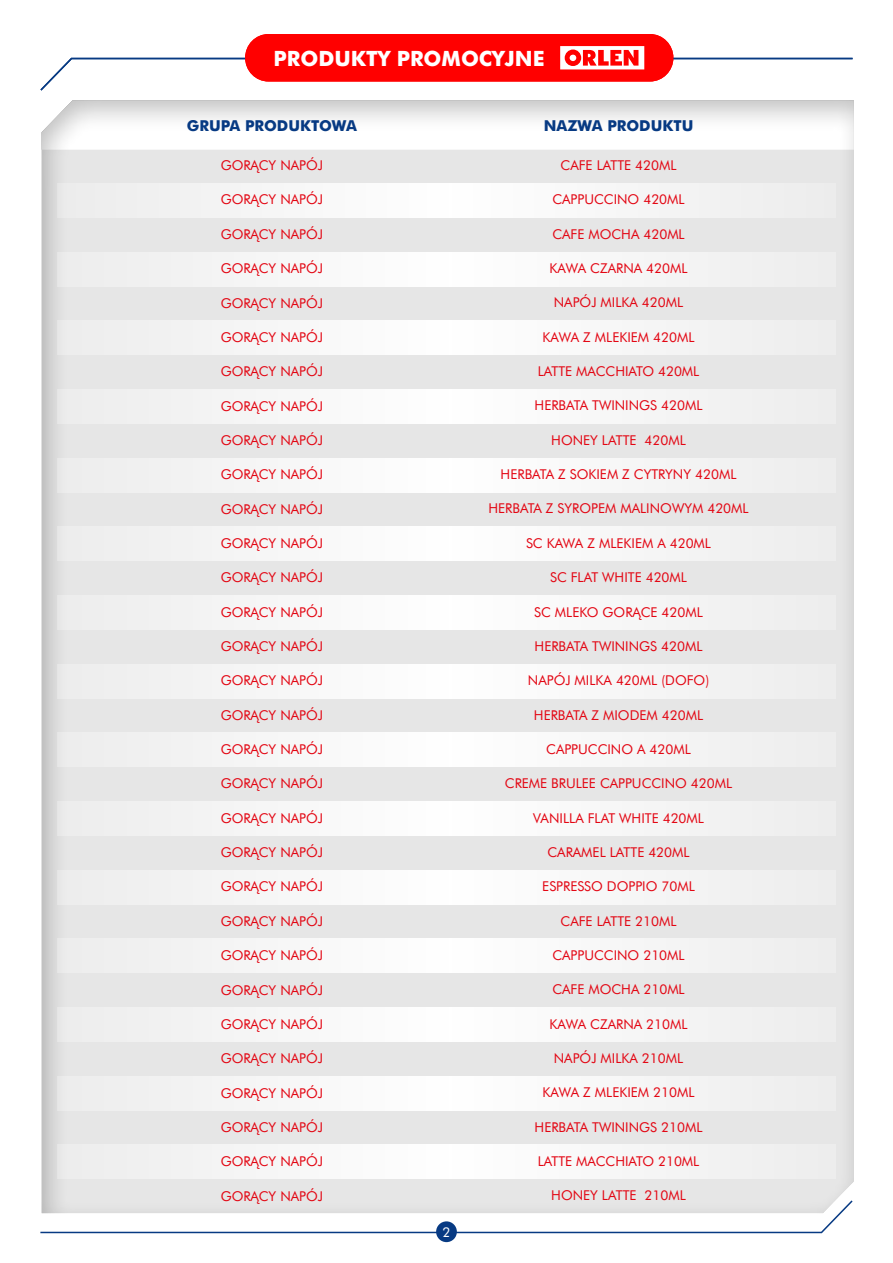
<style>
.page{position:relative;width:893px;height:1263px;background:#fff}
.page>*{position:absolute;margin:0;border:0;box-sizing:border-box;transform-origin:0 0}
.t1{font:700 21px "Futura EU";color:#fff}
.t2{font:700 15px "Futura EU";color:#073a83}
.t3{font:13.5px "Futura EU";color:#e30613}
.t4{font:13.5px "Futura EU";color:#fff}
</style>
<div class="page">
<svg style="left:40px;top:1213px;width:802px;height:20px"></svg>
<div style="left:436px;top:1221px;width:21px;height:21px;background:#073a83;border-radius:50%"></div>
<div style="left:17px;top:79px;width:861px;height:1134px;background:#000;opacity:.25"></div>
<div style="left:57px;top:1076px;width:779px;height:34px;background:#f6f6f6"></div>
<div style="left:57px;top:1144px;width:779px;height:35px;background:#f6f6f6"></div>
<div style="left:57px;top:252px;width:779px;height:34px;background:#f6f6f6"></div>
<div style="left:57px;top:184px;width:779px;height:34px;background:#f5f5f5"></div>
<div style="left:57px;top:389px;width:779px;height:35px;background:#f6f6f6"></div>
<div style="left:57px;top:664px;width:779px;height:34px;background:#f6f6f6"></div>
<div style="left:57px;top:458px;width:779px;height:34px;background:#f6f6f6"></div>
<div style="left:57px;top:733px;width:779px;height:34px;background:#f6f6f6"></div>
<div style="left:57px;top:527px;width:779px;height:34px;background:#f6f6f6"></div>
<div style="left:57px;top:801px;width:779px;height:35px;background:#f6f6f6"></div>
<div style="left:57px;top:938px;width:779px;height:35px;background:#f6f6f6"></div>
<div style="left:57px;top:595px;width:779px;height:35px;background:#f6f6f6"></div>
<div style="left:57px;top:870px;width:779px;height:34px;background:#f6f6f6"></div>
<div style="left:57px;top:1007px;width:779px;height:34px;background:#f6f6f6"></div>
<div style="left:57px;top:321px;width:779px;height:34px;background:#f6f6f6"></div>
<div style="left:245px;top:34px;width:428px;height:48px;background:#f00;border-radius:24px"></div>
<svg style="left:40px;top:46px;width:813px;height:45px"></svg>
<h1 class="t1" style="left:274px;top:45px;width:272px">PRODUKTY PROMOCYJNE</h1>
<p class="t2" style="left:187px;top:117px;width:172px">GRUPA PRODUKTOWA</p>
<p class="t3" style="left:221px;top:157px;width:104px">GORĄCY NAPÓJ</p>
<p class="t3" style="left:221px;top:191px;width:104px">GORĄCY NAPÓJ</p>
<p class="t3" style="left:221px;top:226px;width:104px">GORĄCY NAPÓJ</p>
<p class="t3" style="left:221px;top:260px;width:104px">GORĄCY NAPÓJ</p>
<p class="t3" style="left:221px;top:294px;width:104px">GORĄCY NAPÓJ</p>
<p class="t3" style="left:221px;top:329px;width:104px">GORĄCY NAPÓJ</p>
<p class="t3" style="left:221px;top:363px;width:104px">GORĄCY NAPÓJ</p>
<p class="t3" style="left:221px;top:397px;width:104px">GORĄCY NAPÓJ</p>
<p class="t3" style="left:221px;top:432px;width:104px">GORĄCY NAPÓJ</p>
<p class="t3" style="left:221px;top:466px;width:104px">GORĄCY NAPÓJ</p>
<p class="t3" style="left:221px;top:501px;width:104px">GORĄCY NAPÓJ</p>
<p class="t3" style="left:221px;top:535px;width:104px">GORĄCY NAPÓJ</p>
<p class="t3" style="left:221px;top:569px;width:104px">GORĄCY NAPÓJ</p>
<p class="t3" style="left:221px;top:604px;width:104px">GORĄCY NAPÓJ</p>
<p class="t3" style="left:221px;top:638px;width:104px">GORĄCY NAPÓJ</p>
<p class="t3" style="left:221px;top:672px;width:104px">GORĄCY NAPÓJ</p>
<p class="t3" style="left:221px;top:707px;width:104px">GORĄCY NAPÓJ</p>
<p class="t3" style="left:221px;top:741px;width:104px">GORĄCY NAPÓJ</p>
<p class="t3" style="left:221px;top:775px;width:104px">GORĄCY NAPÓJ</p>
<p class="t3" style="left:221px;top:810px;width:104px">GORĄCY NAPÓJ</p>
<p class="t3" style="left:221px;top:844px;width:104px">GORĄCY NAPÓJ</p>
<p class="t3" style="left:221px;top:878px;width:104px">GORĄCY NAPÓJ</p>
<p class="t3" style="left:221px;top:913px;width:104px">GORĄCY NAPÓJ</p>
<p class="t3" style="left:221px;top:947px;width:104px">GORĄCY NAPÓJ</p>
<p class="t3" style="left:221px;top:981px;width:104px">GORĄCY NAPÓJ</p>
<p class="t3" style="left:221px;top:1016px;width:104px">GORĄCY NAPÓJ</p>
<p class="t3" style="left:221px;top:1050px;width:104px">GORĄCY NAPÓJ</p>
<p class="t3" style="left:221px;top:1084px;width:104px">GORĄCY NAPÓJ</p>
<p class="t3" style="left:221px;top:1119px;width:104px">GORĄCY NAPÓJ</p>
<p class="t3" style="left:221px;top:1153px;width:104px">GORĄCY NAPÓJ</p>
<p class="t3" style="left:221px;top:1187px;width:104px">GORĄCY NAPÓJ</p>
<p class="t4" style="left:442px;top:1223px;width:9px">2</p>
<p class="t2" style="left:544px;top:117px;width:151px">NAZWA PRODUKTU</p>
<p class="t3" style="left:561px;top:157px;width:117px">CAFE LATTE 420ML</p>
<p class="t3" style="left:552px;top:191px;width:134px">CAPPUCCINO 420ML</p>
<p class="t3" style="left:552px;top:226px;width:134px">CAFE MOCHA 420ML</p>
<p class="t3" style="left:550px;top:260px;width:139px">KAWA CZARNA 420ML</p>
<p class="t3" style="left:554px;top:294px;width:131px">NAPÓJ MILKA 420ML</p>
<p class="t3" style="left:543px;top:329px;width:153px">KAWA Z MLEKIEM 420ML</p>
<p class="t3" style="left:538px;top:363px;width:163px">LATTE MACCHIATO 420ML</p>
<p class="t3" style="left:535px;top:397px;width:169px">HERBATA TWININGS 420ML</p>
<p class="t3" style="left:551px;top:432px;width:136px">HONEY LATTE 420ML</p>
<p class="t3" style="left:501px;top:466px;width:237px">HERBATA Z SOKIEM Z CYTRYNY 420ML</p>
<p class="t3" style="left:488px;top:500px;width:262px">HERBATA Z SYROPEM MALINOWYM 420ML</p>
<p class="t3" style="left:526px;top:535px;width:187px">SC KAWA Z MLEKIEM A 420ML</p>
<p class="t3" style="left:550px;top:569px;width:139px">SC FLAT WHITE 420ML</p>
<p class="t3" style="left:534px;top:603px;width:170px">SC MLEKO GORĄCE 420ML</p>
<p class="t3" style="left:535px;top:638px;width:169px">HERBATA TWININGS 420ML</p>
<p class="t3" style="left:528px;top:672px;width:183px">NAPÓJ MILKA 420ML (DOFO)</p>
<p class="t3" style="left:534px;top:706px;width:171px">HERBATA Z MIODEM 420ML</p>
<p class="t3" style="left:546px;top:741px;width:146px">CAPPUCCINO A 420ML</p>
<p class="t3" style="left:505px;top:775px;width:229px">CREME BRULEE CAPPUCCINO 420ML</p>
<p class="t3" style="left:533px;top:809px;width:173px">VANILLA FLAT WHITE 420ML</p>
<p class="t3" style="left:547px;top:844px;width:144px">CARAMEL LATTE 420ML</p>
<p class="t3" style="left:542px;top:878px;width:154px">ESPRESSO DOPPIO 70ML</p>
<p class="t3" style="left:561px;top:912px;width:117px">CAFE LATTE 210ML</p>
<p class="t3" style="left:552px;top:947px;width:134px">CAPPUCCINO 210ML</p>
<p class="t3" style="left:552px;top:981px;width:134px">CAFE MOCHA 210ML</p>
<p class="t3" style="left:550px;top:1016px;width:139px">KAWA CZARNA 210ML</p>
<p class="t3" style="left:554px;top:1050px;width:131px">NAPÓJ MILKA 210ML</p>
<p class="t3" style="left:543px;top:1084px;width:153px">KAWA Z MLEKIEM 210ML</p>
<p class="t3" style="left:535px;top:1119px;width:169px">HERBATA TWININGS 210ML</p>
<p class="t3" style="left:538px;top:1153px;width:163px">LATTE MACCHIATO 210ML</p>
<p class="t3" style="left:551px;top:1187px;width:136px">HONEY LATTE 210ML</p>
</div>
